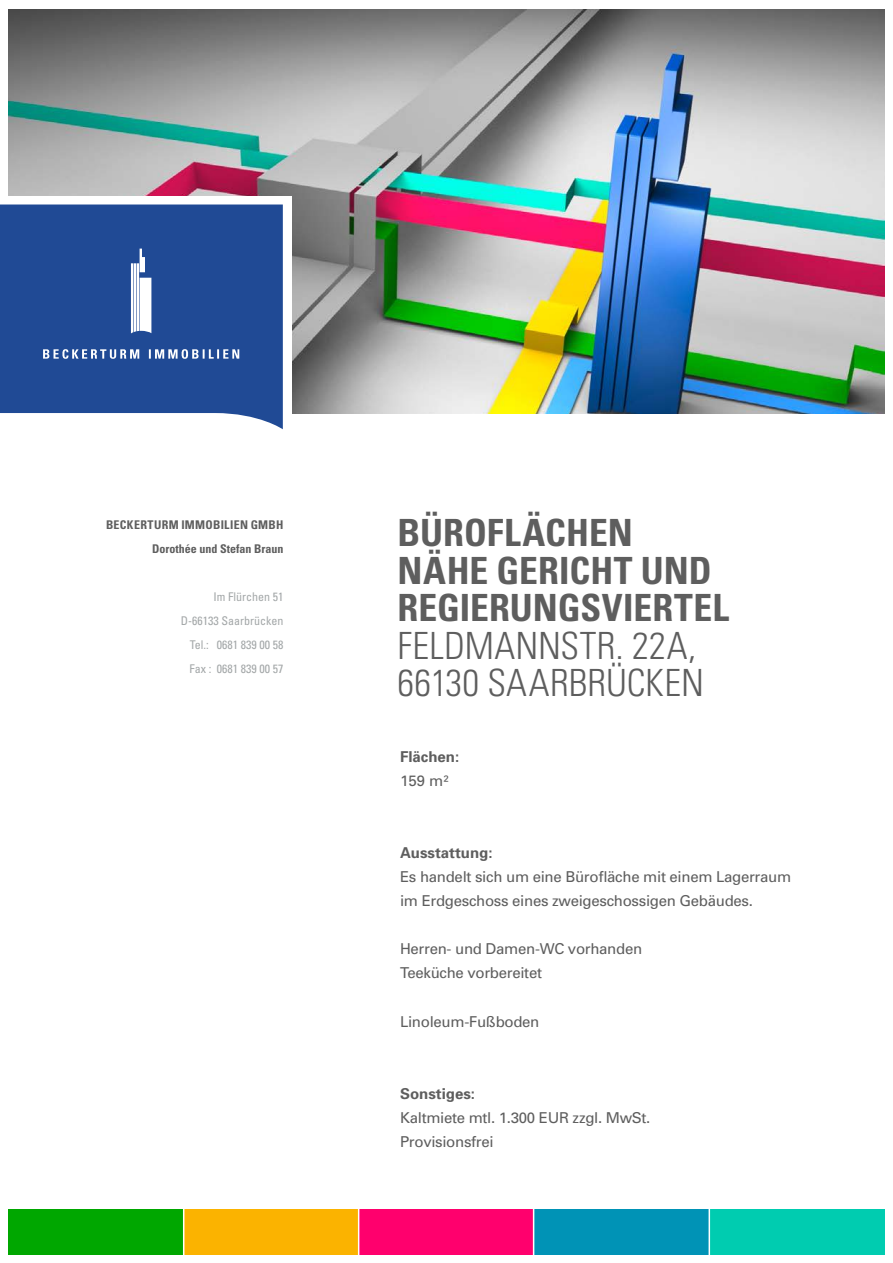
<style>
.page{position:relative;width:893px;height:1263px;background:#fff}
.page>*{position:absolute;margin:0;border:0;box-sizing:border-box;transform-origin:0 0}
.t1{font:700 condensed 37.5px/37.5px "Univers";color:#5e5e5e}
.t2{font:300 condensed 37.5px/37.5px "Univers";letter-spacing:.005em;color:#5e5e5e}
.t3{font:15px/24px "Univers";letter-spacing:-.02em;color:#5e5e5e}
.t4{font:700 15px "Univers";color:#5e5e5e}
.t5{font:condensed 12px/24px "Univers";color:#a3a7a8;text-align:right}
.t6{font:700 condensed 12px/24px "Univers";letter-spacing:.015em;color:#5e5e5e;text-align:right}
</style>
<div class="page">
<img style="left:9px;top:9px;width:875px;height:404px">
<div style="left:0;top:196px;width:291px;height:219px;background:#fff"></div>
<div style="left:9px;top:1209px;width:175px;height:46px;background:#00a700"></div>
<div style="left:184px;top:1209px;width:175px;height:46px;background:#fbb300"></div>
<div style="left:359px;top:1209px;width:175px;height:46px;background:#ff006d"></div>
<div style="left:534px;top:1209px;width:175px;height:46px;background:#0093b6"></div>
<div style="left:709px;top:1209px;width:175px;height:46px;background:#00ccb0"></div>
<hr style="left:183px;top:1206px;width:1px;height:53px;background:#fff">
<hr style="left:358px;top:1205px;width:1px;height:53px;background:#fff">
<hr style="left:533px;top:1206px;width:1px;height:52px;background:#fff">
<hr style="left:709px;top:1205px;width:1px;height:53px;background:#fff">
<svg style="left:0;top:204px;width:283px;height:225px;background:#30579c"></svg>
<svg style="left:43px;top:349px;width:196px;height:10px"></svg>
<svg style="left:131px;top:249px;width:20px;height:84px"></svg>
<p class="t6" style="left:106px;top:512px;width:179px">BECKERTURM IMMOBILIEN GMBH<br>Dorothée und Stefan Braun</p>
<p class="t5" style="left:181px;top:584px;width:104px">Im Flürchen 51<br>D-66133 Saarbrücken<br>Tel.: 0681 839 00 58<br>Fax : 0681 839 00 57</p>
<h1 class="t1" style="left:398px;top:514px;width:333px">BÜROFLÄCHEN<br>NÄHE GERICHT UND<br>REGIERUNGSVIERTEL</h1>
<h1 class="t2" style="left:398px;top:627px;width:308px">FELDMANNSTR. 22A,<br>66130 SAARBRÜCKEN</h1>
<p class="t4" style="left:400px;top:748px;width:61px">Flächen:</p>
<p class="t3" style="left:400px;top:769px;width:50px">159 m²</p>
<p class="t4" style="left:400px;top:844px;width:94px">Ausstattung:</p>
<p class="t3" style="left:400px;top:865px;width:393px">Es handelt sich um eine Bürofläche mit einem Lagerraum im Erdgeschoss eines zweigeschossigen Gebäudes.</p>
<p class="t3" style="left:400px;top:937px;width:244px">Herren- und Damen-WC vorhanden<br>Teeküche vorbereitet</p>
<p class="t3" style="left:400px;top:1009px;width:141px">Linoleum-Fußboden</p>
<p class="t4" style="left:400px;top:1084px;width:77px">Sonstiges:</p>
<p class="t3" style="left:400px;top:1105px;width:252px">Kaltmiete mtl. 1.300 EUR zzgl. MwSt.<br>Provisionsfrei</p>
</div>
